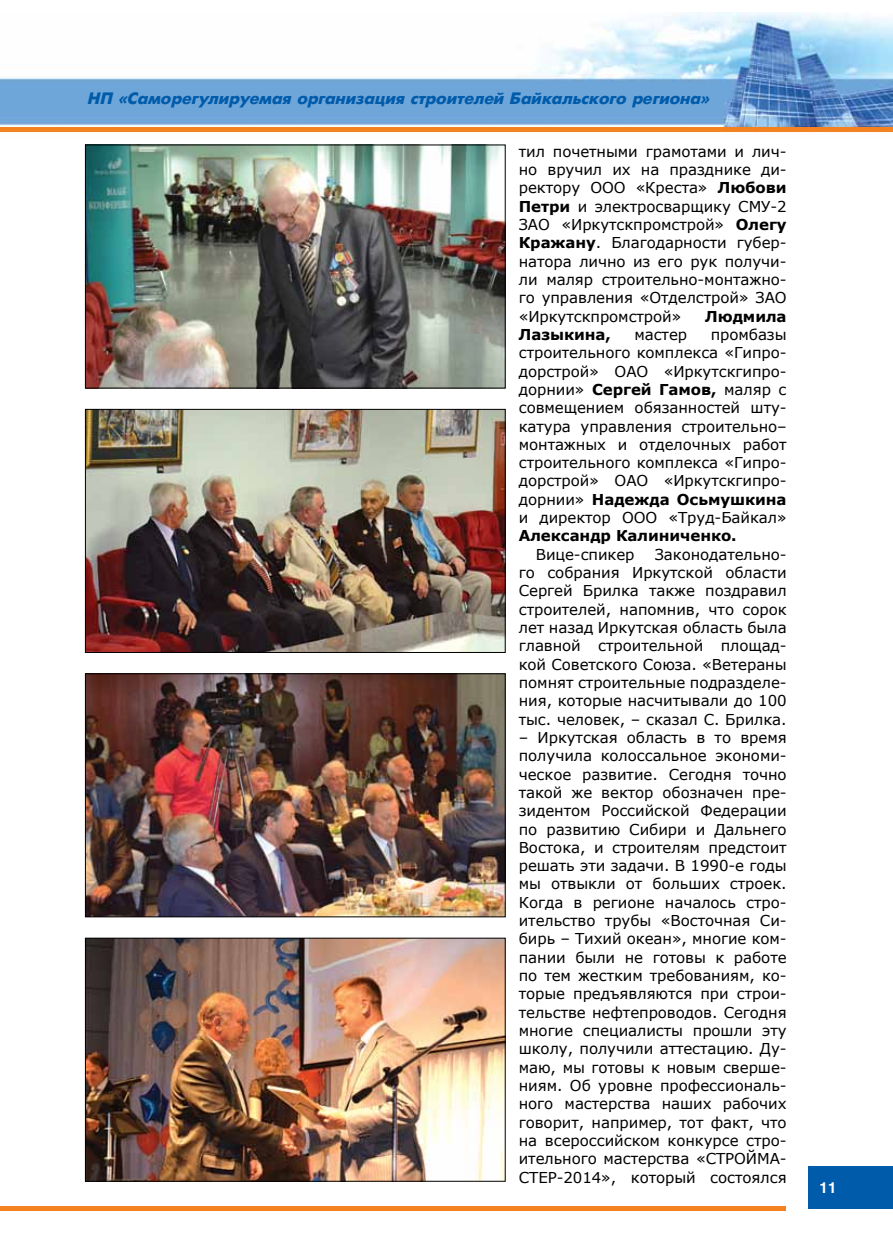
<style>
.page{position:relative;width:893px;height:1246px;background:#fff}
.page>*{position:absolute;margin:0;border:0;box-sizing:border-box;transform-origin:0 0}
.t1{font:italic 700 16.5px "Futuris";color:#005baa}
.t2{font:15px/18.3px "Verdana";letter-spacing:-.005em;color:#000;text-align:justify}
.t3{font:700 15px "Verdana";letter-spacing:-.005em;color:#000}
.t4{font:700 15px "Helios";color:#fff}
.s1{font-weight:700}
</style>
<div class="page">
<img style="left:0;top:12px;width:893px;height:122px">
<div style="left:0;top:127px;width:893px;height:5px;background:#f58220"></div>
<hr style="left:0;top:1206px;width:786px;height:4px;background:#f58220">
<div style="left:808px;top:1167px;width:85px;height:42px;background:#005baa"></div>
<img style="left:87px;top:147px;width:417px;height:239px">
<div style="left:85px;top:145px;width:421px;height:243px;border:1px solid #000"></div>
<img style="left:87px;top:940px;width:417px;height:239px">
<div style="left:85px;top:938px;width:421px;height:243px;border:1px solid #000"></div>
<img style="left:87px;top:411px;width:417px;height:240px">
<div style="left:85px;top:409px;width:421px;height:244px;border:1px solid #000"></div>
<img style="left:87px;top:675px;width:417px;height:240px">
<div style="left:85px;top:673px;width:421px;height:244px;border:1px solid #000"></div>
<p class="t1" style="left:88px;top:89px;width:623px">НП «Саморегулируемая организация строителей Байкальского региона»</p>
<p class="t2" style="left:519px;top:142px;width:269px">тил почетными грамотами и лич&shy;но вручил их на празднике ди&shy;ректору ООО «Креста» <span class="s1">Любови Петри</span> и электросварщику СМУ-2<br>ЗАО «Иркутскпромстрой» <span class="s1">Олегу Кражану</span>. Благодарности губер&shy;натора лично из его рук получи&shy;ли маляр строительно-монтажно&shy;го управления «Отделстрой» ЗАО «Иркутскпромстрой»</p>
<p class="t3" style="left:705px;top:307px;width:83px">Людмила</p>
<p class="t2" style="left:519px;top:325px;width:269px;text-indent:192px">промбазы строительного комплекса «Гипро&shy;дорстрой» ОАО «Иркутскгипро&shy;дорнии» <span class="s1">Сергей Гамов,</span> маляр с совмещением обязанностей шту&shy;катура управления строительно– монтажных и отделочных работ строительного комплекса «Гипро&shy;дорстрой» ОАО «Иркутскгипро&shy;дорнии» <span class="s1">Надежда Осьмушкина </span>и директор ООО «Труд-Байкал»</p>
<p class="t3" style="left:519px;top:526px;width:219px">Александр Калиниченко.</p>
<p class="t2" style="left:536px;top:545px;width:100px">Вице-спикер</p>
<p class="t3" style="left:519px;top:325px;width:94px">Лазыкина,</p>
<p class="t2" style="left:634px;top:325px;width:54px">мастер</p>
<p class="t2" style="left:519px;top:545px;width:269px;text-indent:136px">Законодательно&shy;го собрания Иркутской области Сергей Брилка также поздравил строителей, напомнив, что сорок лет назад Иркутская область была главной строительной площад&shy;кой Советского Союза. «Ветераны помнят строительные подразделе&shy;ния, которые насчитывали до 100 тыс. человек, – сказал С. Брилка.</p>
<p class="t2" style="left:519px;top:728px;width:269px">– Иркутская область в то время получила колоссальное экономи&shy;ческое развитие. Сегодня точно такой же вектор обозначен пре&shy;зидентом Российской Федерации по развитию Сибири и Дальнего Востока, и строителям предстоит решать эти задачи. В 1990-е годы мы отвыкли от больших строек.<br>Когда в регионе началось стро&shy;ительство трубы «Восточная Си&shy;бирь – Тихий океан», многие ком&shy;пании были не готовы к работе по тем жестким требованиям, ко&shy;торые предъявляются при строи&shy;тельстве нефтепроводов. Сегодня многие специалисты прошли эту школу, получили аттестацию. Ду&shy;маю, мы готовы к новым сверше&shy;ниям. Об уровне профессиональ&shy;ного мастерства наших рабочих говорит, например, тот факт, что на всероссийском конкурсе стро&shy;ительного мастерства «СТРОЙМА-СТЕР-2014», который состоялся</p>
<p class="t4" style="left:820px;top:1179px;width:18px">11</p>
</div>
